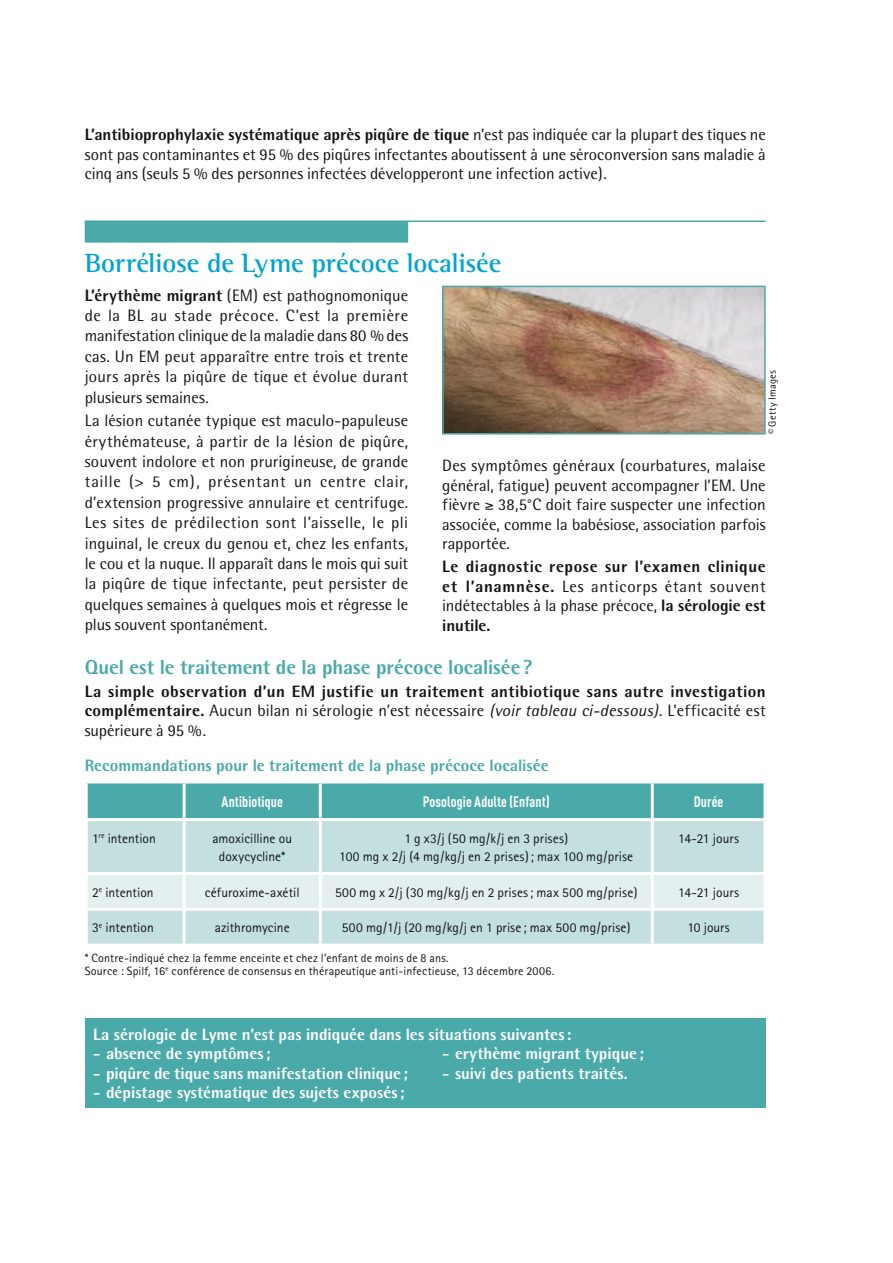
<style>
.page{position:relative;width:893px;height:1263px;background:#fff}
.page>*{position:absolute;margin:0;border:0;box-sizing:border-box;transform-origin:0 0}
.t1{font:700 27px "Rotis Semi Serif";letter-spacing:-.005em;color:#00a3d3}
.t2{font:800 20.25px "Rotis Semi Sans";color:#4aaaa9}
.t3{font:16.5px/20.4px "Rotis Semi Sans";color:#131413;text-align:justify}
.t4{font:800 16.5px/19.5px "Rotis Semi Sans";letter-spacing:.025em;color:#131413;text-align:justify}
.t5{font:800 16.5px "Rotis Semi Sans";color:#fff}
.t6{font:800 16.5px "Rotis Semi Sans";color:#4aaaa9}
.t7{font:700 15px "DIN Cond";letter-spacing:.01em;color:#fff}
.t8{font:13.5px/18px "Rotis Sans Serif";letter-spacing:.005em;color:#131413;text-align:center}
.t9{font:12px/13.5px "Rotis Sans Serif";letter-spacing:.015em;color:#131413}
.t10{font:10.5px "Rotis Sans Serif";letter-spacing:.02em;color:#131413}
.s1{font-weight:800}
.s2{font-weight:400}
.s3{font-weight:400;font-style:italic}
.s4{font-weight:700}
</style>
<div class="page">
<div style="left:85px;top:221px;width:323px;height:21px;background:#4aaaa9"></div>
<hr style="left:85px;top:220px;width:680px;height:2px;background:#4aaaa9">
<img style="left:445px;top:288px;width:317px;height:143px">
<div style="left:442px;top:285px;width:323px;height:149px;border:2px solid #4aaaa9"></div>
<div style="left:88px;top:783px;width:675px;height:35px;background:#4aaaa9"></div>
<div style="left:88px;top:821px;width:675px;height:122px;background:#c3dfe0"></div>
<div style="left:88px;top:874px;width:675px;height:33px;background:#e4eff0"></div>
<hr style="left:182px;top:783px;width:3px;height:35px;background:#fff">
<hr style="left:319px;top:783px;width:3px;height:35px;background:#fff">
<hr style="left:650px;top:783px;width:3px;height:35px;background:#fff">
<hr style="left:182px;top:821px;width:3px;height:50px;background:#fff">
<hr style="left:319px;top:821px;width:3px;height:50px;background:#fff">
<hr style="left:650px;top:821px;width:3px;height:50px;background:#fff">
<hr style="left:85px;top:871px;width:99px;height:3px;background:#fff">
<hr style="left:184px;top:871px;width:136px;height:3px;background:#fff">
<hr style="left:182px;top:874px;width:3px;height:33px;background:#fff">
<hr style="left:320px;top:871px;width:332px;height:3px;background:#fff">
<hr style="left:319px;top:874px;width:3px;height:33px;background:#fff">
<hr style="left:652px;top:871px;width:114px;height:3px;background:#fff">
<hr style="left:650px;top:874px;width:3px;height:33px;background:#fff">
<hr style="left:85px;top:907px;width:99px;height:3px;background:#fff">
<hr style="left:184px;top:907px;width:136px;height:3px;background:#fff">
<hr style="left:182px;top:910px;width:3px;height:33px;background:#fff">
<hr style="left:320px;top:907px;width:332px;height:3px;background:#fff">
<hr style="left:319px;top:910px;width:3px;height:33px;background:#fff">
<hr style="left:652px;top:907px;width:114px;height:3px;background:#fff">
<hr style="left:650px;top:910px;width:3px;height:33px;background:#fff">
<div style="left:85px;top:1017px;width:680px;height:90px;background:#4aaaa9"></div>
<p class="t3" style="left:85px;top:125px;width:682px;line-height:19.5px"><span class="s1">L’antibioprophylaxie systématique après piqûre de tique</span> n’est pas indiquée car la plupart des tiques ne sont pas contaminantes et 95 % des piqûres infectantes aboutissent à une séroconversion sans maladie à cinq ans (seuls 5 % des personnes infectées développeront une infection active).</p>
<h1 class="t1" style="left:85px;top:246px;width:418px">Borréliose de Lyme précoce localisée</h1>
<p class="t3" style="left:85px;top:284px;width:325px"><span class="s1">L’érythème migrant</span> (EM) est pathognomonique de la BL au stade précoce. C’est la première manifestation clinique de la maladie dans 80 % des cas. Un EM peut apparaître entre trois et trente jours après la piqûre de tique et évolue durant plusieurs semaines.</p>
<p class="t3" style="left:85px;top:410px;width:325px">La lésion cutanée typique est maculo-papuleuse érythémateuse, à partir de la lésion de piqûre, souvent indolore et non prurigineuse, de grande taille (&gt; 5 cm), présentant un centre clair, d’extension progressive annulaire et centrifuge.<br>Les sites de prédilection sont l’aisselle, le pli inguinal, le creux du genou et, chez les enfants, le cou et la nuque. Il apparaît dans le mois qui suit la piqûre de tique infectante, peut persister de quelques semaines à quelques mois et régresse le plus souvent spontanément.</p>
<p class="t10" style="left:765px;top:434px;width:66px;rotate:-90deg">© Getty Images</p>
<p class="t3" style="left:442px;top:455px;width:325px;line-height:19.5px">Des symptômes généraux (courbatures, malaise général, fatigue) peuvent accompagner l’EM. Une fièvre ≥ 38,5°C doit faire suspecter une infection associée, comme la babésiose, association parfois rapportée.</p>
<p class="t4" style="left:442px;top:556px;width:325px">Le diagnostic repose sur l’examen clinique et l’anamnèse. <span class="s2">Les anticorps étant souvent indétectables à la phase précoce,</span> la sérologie est inutile.</p>
<p class="t2" style="left:85px;top:654px;width:449px">Quel est le traitement de la phase précoce localisée ?</p>
<p class="t4" style="left:85px;top:681px;width:682px">La simple observation d’un EM justifie un traitement antibiotique sans autre investigation complémentaire. <span class="s2">Aucun bilan ni sérologie n’est nécessaire</span> <span class="s3">(voir tableau ci-dessous)</span><span class="s2">. L’efficacité est supérieure à 95 %.</span></p>
<p class="t6" style="left:85px;top:755px;width:465px">Recommandations pour le traitement de la phase précoce localisée</p>
<p class="t7" style="left:221px;top:792px;width:63px">Antibiotique</p>
<p class="t7" style="left:422px;top:792px;width:128px">Posologie Adulte (Enfant)</p>
<p class="t7" style="left:693px;top:792px;width:31px">Durée</p>
<p class="t8" style="left:92px;top:828px;width:65px">1<sup>re</sup> intention</p>
<p class="t8" style="left:212px;top:828px;width:81px">amoxicilline ou doxycycline*</p>
<p class="t8" style="left:339px;top:828px;width:295px">1 g x3/j (50 mg/k/j en 3 prises)<br>100 mg x 2/j (4 mg/kg/j en 2 prises) ; max 100 mg/prise</p>
<p class="t8" style="left:678px;top:828px;width:62px">14-21 jours</p>
<p class="t8" style="left:92px;top:882px;width:63px">2<sup>e</sup> intention</p>
<p class="t8" style="left:205px;top:882px;width:96px">céfuroxime-axétil</p>
<p class="t8" style="left:335px;top:882px;width:304px">500 mg x 2/j (30 mg/kg/j en 2 prises ; max 500 mg/prise)</p>
<p class="t8" style="left:678px;top:882px;width:62px">14-21 jours</p>
<p class="t8" style="left:92px;top:918px;width:63px">3<sup>e</sup> intention</p>
<p class="t8" style="left:215px;top:918px;width:76px">azithromycine</p>
<p class="t8" style="left:342px;top:918px;width:290px">500 mg/1/j (20 mg/kg/j en 1 prise ; max 500 mg/prise)</p>
<p class="t8" style="left:687px;top:918px;width:44px">10 jours</p>
<p class="t9" style="left:85px;top:950px;width:471px">* Contre-indiqué chez la femme enceinte et chez l’enfant de moins de 8 ans.<br>Source : Spilf, 16<sup>e</sup> conférence de consensus en thérapeutique anti-infectieuse, 13 décembre 2006.</p>
<p class="t5" style="left:93px;top:1023px;width:479px">La sérologie de Lyme n’est pas indiquée dans les situations suivantes :</p>
<p class="t5" style="left:93px;top:1042px;width:179px"><span class="s4">-</span> absence de symptômes ;</p>
<p class="t5" style="left:93px;top:1062px;width:316px"><span class="s4">-</span> piqûre de tique sans manifestation clinique ;</p>
<p class="t5" style="left:93px;top:1081px;width:313px"><span class="s4">-</span> dépistage systématique des sujets exposés ;</p>
<p class="t5" style="left:442px;top:1042px;width:203px"><span class="s4">-</span> erythème migrant typique ;</p>
<p class="t5" style="left:442px;top:1062px;width:187px"><span class="s4">-</span> suivi des patients traités.</p>
</div>
